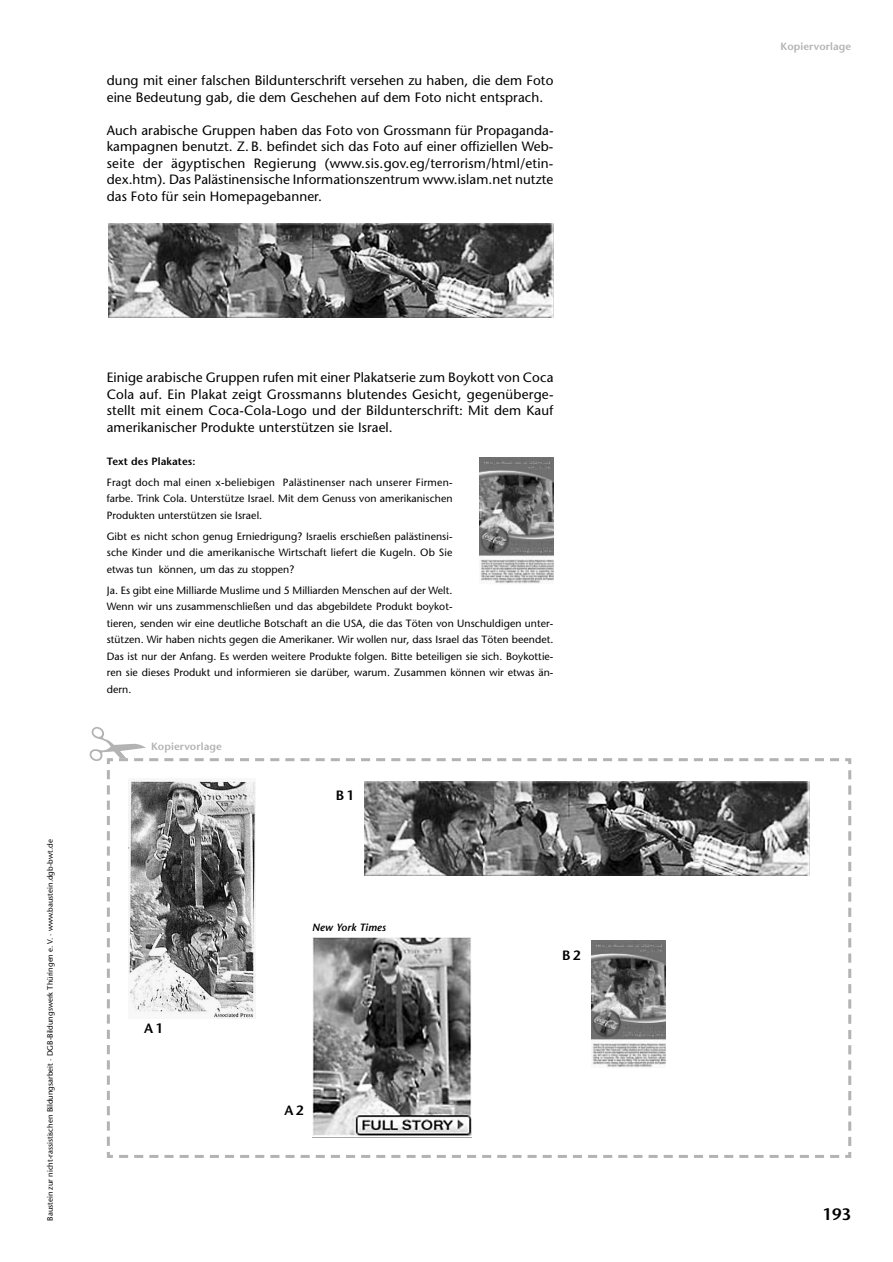
<style>
.page{position:relative;width:893px;height:1262px;background:#fff}
.page>*{position:absolute;margin:0;border:0;box-sizing:border-box;transform-origin:0 0}
.t1{font:600 16.5px "Stone Sans";color:#000}
.t2{font:13.5px/16.5px "Stone Sans";letter-spacing:.005em;color:#000;text-align:justify}
.t3{font:600 13.5px "Stone Sans";letter-spacing:.165em;color:#000}
.t4{font:10.5px/16.5px "Stone Sans";letter-spacing:.005em;color:#000;text-align:justify}
.t5{font:600 10.5px "Stone Sans";letter-spacing:.01em;color:#b3b3b3}
.t6{font:600 10.5px "Stone Sans";letter-spacing:.01em;color:#000}
.t7{font:italic 600 10.5px "Stone Sans";letter-spacing:.01em;color:#000}
.t8{font:7.8px "Stone Sans";color:#000}
</style>
<div class="page">
<svg style="left:108px;top:223px;width:445px;height:1px"></svg>
<img style="left:108px;top:224px;width:445px;height:94px">
<img style="left:479px;top:457px;width:74px;height:127px">
<svg style="left:107px;top:758px;width:744px;height:399px"></svg>
<p class="t2" style="left:107px;top:74px;width:448px">dung mit einer falschen Bildunterschrift versehen zu haben, die dem Foto eine Bedeutung gab, die dem Geschehen auf dem Foto nicht entsprach.</p>
<p class="t2" style="left:107px;top:123px;width:448px">Auch arabische Gruppen haben das Foto von Grossmann für Propaganda&shy;kampagnen benutzt. Z. B. befindet sich das Foto auf einer offiziellen Web&shy;seite der ägyptischen Regierung (www.sis.gov.eg/terrorism/html/etin&shy;dex.htm). Das Palästinensische Informationszentrum www.islam.net nutzte das Foto für sein Homepagebanner.</p>
<p class="t8" style="left:47px;top:1220px;width:383px;rotate:-90deg">Baustein zur nicht-rassistischen Bildungsarbeit · DGB-Bildungswerk Thüringen e. V. · www.baustein.dgb-bwt.de</p>
<p class="t2" style="left:107px;top:371px;width:448px">Einige arabische Gruppen rufen mit einer Plakatserie zum Boykott von Coca Cola auf. Ein Plakat zeigt Grossmanns blutendes Gesicht, gegenüberge&shy;stellt mit einem Coca-Cola-Logo und der Bildunterschrift: Mit dem Kauf amerikanischer Produkte unterstützen sie Israel.</p>
<p class="t6" style="left:107px;top:457px;width:90px">Text des Plakates:</p>
<p class="t4" style="left:107px;top:475px;width:347px">Fragt doch mal einen x-beliebigen Palästinenser nach unserer Firmen&shy;farbe. Trink Cola. Unterstütze Israel. Mit dem Genuss von amerikanischen Produkten unterstützen sie Israel.</p>
<p class="t4" style="left:107px;top:529px;width:347px">Gibt es nicht schon genug Erniedrigung? Israelis erschießen palästinensi&shy;sche Kinder und die amerikanische Wirtschaft liefert die Kugeln. Ob Sie etwas tun können, um das zu stoppen?</p>
<p class="t4" style="left:107px;top:583px;width:448px;text-align:left">Ja. Es gibt eine Milliarde Muslime und 5 Milliarden Menschen auf der Welt.<br>Wenn wir uns zusammenschließen und das abgebildete Produkt boykot-<br>tieren, senden wir eine deutliche Botschaft an die USA, die das Töten von Unschuldigen unter&shy;stützen. Wir haben nichts gegen die Amerikaner. Wir wollen nur, dass Israel das Töten beendet.<br>Das ist nur der Anfang. Es werden weitere Produkte folgen. Bitte beteiligen sie sich. Boykottie&shy;ren sie dieses Produkt und informieren sie darüber, warum. Zusammen können wir etwas än&shy;dern.</p>
<p class="t5" style="left:151px;top:742px;width:72px">Kopiervorlage</p>
<p class="t3" style="left:336px;top:790px;width:20px">B1</p>
<p class="t3" style="left:144px;top:1023px;width:20px">A1</p>
<p class="t7" style="left:312px;top:923px;width:75px">New York Times</p>
<p class="t3" style="left:284px;top:1105px;width:20px">A2</p>
<p class="t3" style="left:562px;top:949px;width:20px">B2</p>
<p class="t5" style="left:780px;top:43px;width:72px">Kopiervorlage</p>
<h1 class="t1" style="left:822px;top:1208px;width:30px">193</h1>
</div>
